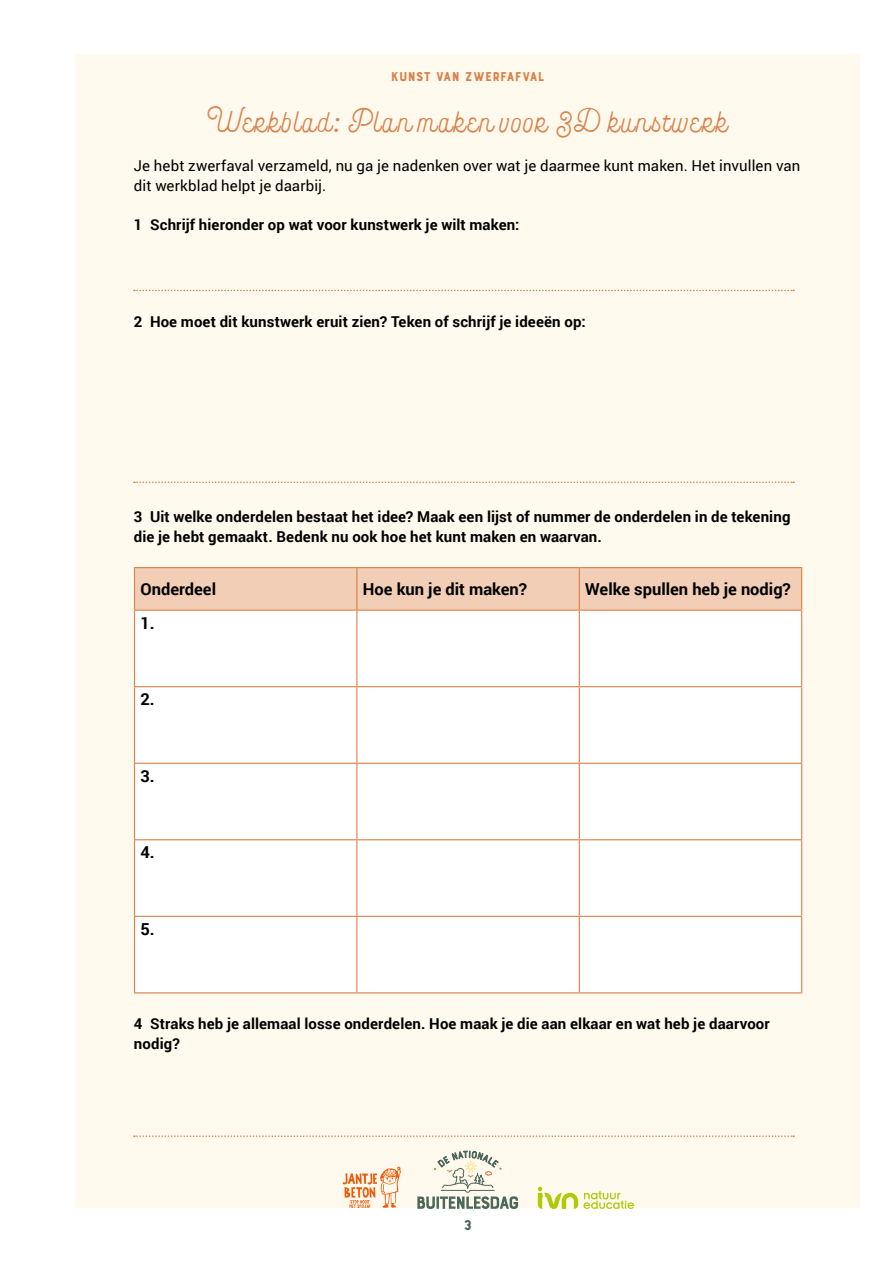
<style>
.page{position:relative;width:893px;height:1263px;background:#fff}
.page>*{position:absolute;margin:0;border:0;box-sizing:border-box;transform-origin:0 0}
.t1{font:700 36px "Bourton Script";letter-spacing:.05em;color:#da8049}
.t2{font:700 16.5px "Roboto";color:#000}
.t3{font:700 15px/19.5px "Roboto";letter-spacing:.01em;color:#000}
.t4{font:15px/19.5px "Roboto";letter-spacing:.005em;color:#000}
.t5{font:15px "Bourton Base";color:#4b685a}
.t6{font:13.5px "Bourton Base";letter-spacing:.02em;color:#da8049}
</style>
<div class="page">
<div style="left:75px;top:54px;width:785px;height:1154px;background:#fffaed"></div>
<div style="left:135px;top:568px;width:666px;height:42px;background:#f1ceb5"></div>
<div style="left:135px;top:611px;width:666px;height:381px;background:#fff"></div>
<hr style="left:134px;top:567px;width:223px;height:1px;background:#da8049">
<hr style="left:134px;top:568px;width:1px;height:42px;background:#da8049">
<hr style="left:357px;top:567px;width:222px;height:1px;background:#da8049">
<hr style="left:356px;top:568px;width:1px;height:42px;background:#da8049">
<hr style="left:579px;top:567px;width:223px;height:1px;background:#da8049">
<hr style="left:579px;top:568px;width:1px;height:42px;background:#da8049">
<hr style="left:801px;top:568px;width:1px;height:42px;background:#da8049">
<hr style="left:134px;top:610px;width:223px;height:1px;background:#da8049">
<hr style="left:134px;top:611px;width:1px;height:75px;background:#da8049">
<hr style="left:357px;top:610px;width:222px;height:1px;background:#da8049">
<hr style="left:356px;top:611px;width:1px;height:75px;background:#da8049">
<hr style="left:579px;top:610px;width:223px;height:1px;background:#da8049">
<hr style="left:579px;top:611px;width:1px;height:75px;background:#da8049">
<hr style="left:801px;top:611px;width:1px;height:75px;background:#da8049">
<hr style="left:134px;top:686px;width:223px;height:1px;background:#da8049">
<hr style="left:134px;top:687px;width:1px;height:76px;background:#da8049">
<hr style="left:357px;top:686px;width:222px;height:1px;background:#da8049">
<hr style="left:356px;top:687px;width:1px;height:76px;background:#da8049">
<hr style="left:579px;top:686px;width:223px;height:1px;background:#da8049">
<hr style="left:579px;top:687px;width:1px;height:76px;background:#da8049">
<hr style="left:801px;top:687px;width:1px;height:76px;background:#da8049">
<hr style="left:134px;top:763px;width:223px;height:1px;background:#da8049">
<hr style="left:134px;top:764px;width:1px;height:75px;background:#da8049">
<hr style="left:357px;top:763px;width:222px;height:1px;background:#da8049">
<hr style="left:356px;top:764px;width:1px;height:75px;background:#da8049">
<hr style="left:579px;top:763px;width:223px;height:1px;background:#da8049">
<hr style="left:579px;top:764px;width:1px;height:75px;background:#da8049">
<hr style="left:801px;top:764px;width:1px;height:75px;background:#da8049">
<hr style="left:134px;top:839px;width:223px;height:1px;background:#da8049">
<hr style="left:134px;top:840px;width:1px;height:76px;background:#da8049">
<hr style="left:357px;top:839px;width:222px;height:1px;background:#da8049">
<hr style="left:356px;top:840px;width:1px;height:76px;background:#da8049">
<hr style="left:579px;top:839px;width:223px;height:1px;background:#da8049">
<hr style="left:579px;top:840px;width:1px;height:76px;background:#da8049">
<hr style="left:801px;top:840px;width:1px;height:76px;background:#da8049">
<hr style="left:134px;top:916px;width:223px;height:1px;background:#da8049">
<hr style="left:134px;top:917px;width:1px;height:75px;background:#da8049">
<hr style="left:357px;top:916px;width:222px;height:1px;background:#da8049">
<hr style="left:356px;top:917px;width:1px;height:75px;background:#da8049">
<hr style="left:579px;top:916px;width:223px;height:1px;background:#da8049">
<hr style="left:579px;top:917px;width:1px;height:75px;background:#da8049">
<hr style="left:801px;top:917px;width:1px;height:75px;background:#da8049">
<hr style="left:134px;top:992px;width:223px;height:1px;background:#da8049">
<hr style="left:357px;top:992px;width:222px;height:1px;background:#da8049">
<hr style="left:579px;top:992px;width:223px;height:1px;background:#da8049">
<svg style="left:134px;top:290px;width:660px;height:1px"></svg>
<svg style="left:134px;top:1135px;width:660px;height:2px"></svg>
<svg style="left:134px;top:481px;width:660px;height:2px"></svg>
<svg style="left:417px;top:1151px;width:101px;height:58px"></svg>
<svg style="left:343px;top:1167px;width:58px;height:41px"></svg>
<svg style="left:538px;top:1187px;width:96px;height:22px"></svg>
<p class="t6" style="left:391px;top:68px;width:155px">KUNST VAN ZWERFAFVAL</p>
<h1 class="t1" style="left:207px;top:101px;width:523px">Werkblad: Plan maken voor 3D kunstwerk</h1>
<p class="t4" style="left:134px;top:155px;width:668px">Je hebt zwerfaval verzameld, nu ga je nadenken over wat je daarmee kunt maken. Het invullen van dit werkblad helpt je daarbij.</p>
<p class="t3" style="left:134px;top:214px;width:387px">1 Schrijf hieronder op wat voor kunstwerk je wilt maken:</p>
<p class="t3" style="left:134px;top:311px;width:453px">2 Hoe moet dit kunstwerk eruit zien? Teken of schrijf je ideeën op:</p>
<p class="t3" style="left:134px;top:506px;width:658px">3 Uit welke onderdelen bestaat het idee? Maak een lijst of nummer de onderdelen in de tekening die je hebt gemaakt. Bedenk nu ook hoe het kunt maken en waarvan.</p>
<p class="t2" style="left:140px;top:578px;width:77px">Onderdeel</p>
<p class="t2" style="left:363px;top:578px;width:166px">Hoe kun je dit maken?</p>
<p class="t2" style="left:585px;top:578px;width:207px">Welke spullen heb je nodig?</p>
<p class="t2" style="left:140px;top:611px;width:16px">1.</p>
<p class="t2" style="left:140px;top:687px;width:16px">2.</p>
<p class="t2" style="left:140px;top:764px;width:16px">3.</p>
<p class="t2" style="left:140px;top:841px;width:16px">4.</p>
<p class="t2" style="left:140px;top:917px;width:16px">5.</p>
<p class="t3" style="left:134px;top:1013px;width:637px">4 Straks heb je allemaal losse onderdelen. Hoe maak je die aan elkaar en wat heb je daarvoor nodig?</p>
<p class="t5" style="left:464px;top:1215px;width:10px">3</p>
</div>
